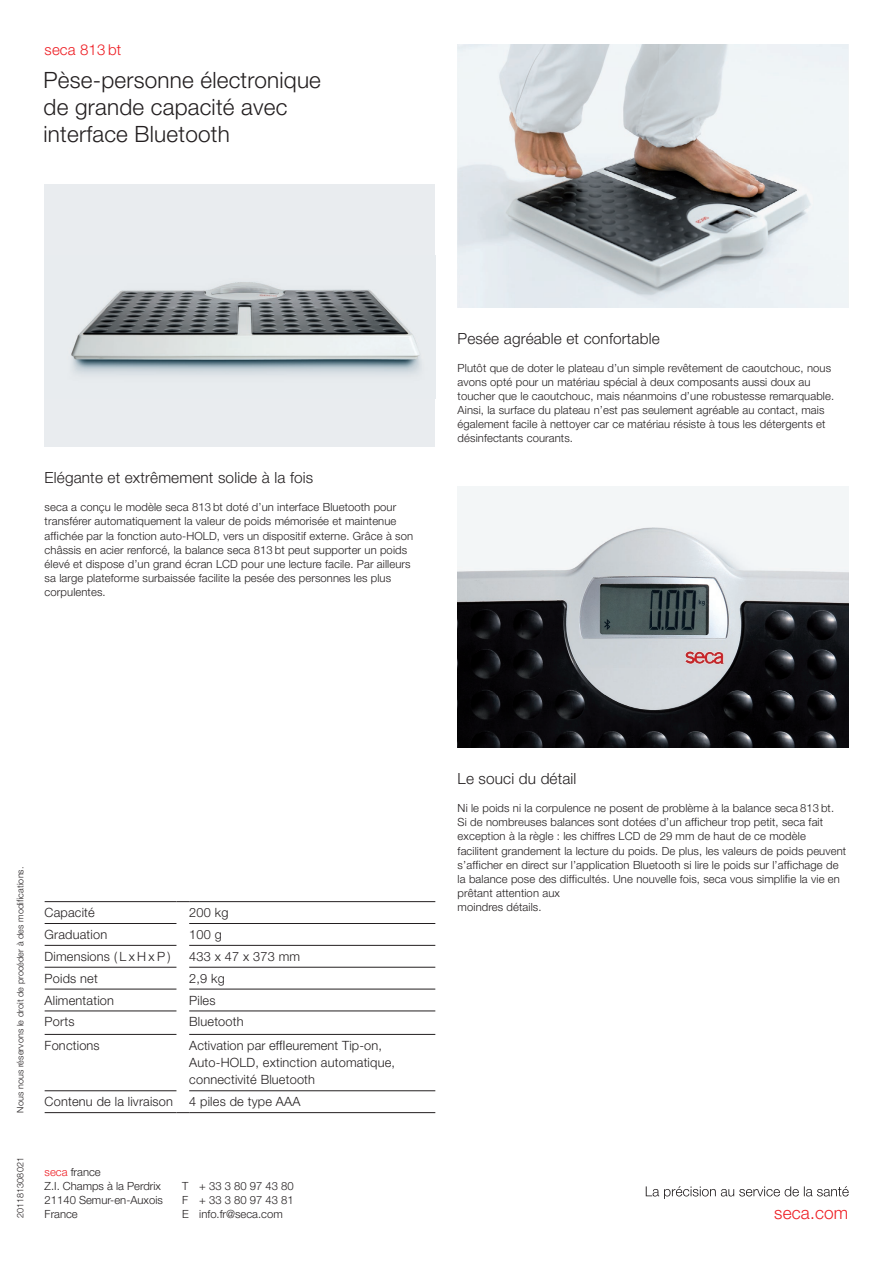
<style>
.page{position:relative;width:893px;height:1263px;background:#fff}
.page>*{position:absolute;margin:0;border:0;box-sizing:border-box;transform-origin:0 0}
.t1{font:300 22.5px/27px "secaglobal";letter-spacing:.01em;color:#231f20}
.t2{font:300 17.25px "secaglobal";letter-spacing:.01em;color:#ee1d23}
.t3{font:300 15.3px "secaglobal";letter-spacing:.01em;color:#231f20}
.t4{font:300 15px "secaglobal";letter-spacing:.01em;color:#ee1d23}
.t5{font:300 12.75px/17.2px "secaglobal";letter-spacing:.015em;color:#231f20}
.t6{font:300 11.25px/14.1px "secaglobal";letter-spacing:.01em;color:#231f20}
.t7{font:300 9px "secaglobal";letter-spacing:.01em;color:#231f20}
.s1{color:#ee1d23}
</style>
<div class="page">
<div style="left:45px;top:185px;width:390px;height:262px;background:#e9ecef"></div>
<img style="left:71px;top:282px;width:350px;height:93px">
<img style="left:458px;top:45px;width:390px;height:262px">
<img style="left:458px;top:487px;width:390px;height:261px">
<svg style="left:646px;top:1186px;width:203px;height:13px"></svg>
<hr style="left:45px;top:923px;width:131px;height:1px;background:#231f20">
<hr style="left:189px;top:923px;width:246px;height:1px;background:#231f20">
<hr style="left:45px;top:945px;width:131px;height:1px;background:#231f20">
<hr style="left:189px;top:945px;width:246px;height:1px;background:#231f20">
<hr style="left:45px;top:967px;width:131px;height:1px;background:#231f20">
<hr style="left:189px;top:967px;width:246px;height:1px;background:#231f20">
<hr style="left:45px;top:989px;width:131px;height:1px;background:#231f20">
<hr style="left:189px;top:989px;width:246px;height:1px;background:#231f20">
<hr style="left:45px;top:1011px;width:131px;height:1px;background:#231f20">
<hr style="left:189px;top:1011px;width:246px;height:1px;background:#231f20">
<hr style="left:45px;top:1034px;width:131px;height:1px;background:#231f20">
<hr style="left:189px;top:1034px;width:246px;height:1px;background:#231f20">
<hr style="left:45px;top:1090px;width:131px;height:1px;background:#231f20">
<hr style="left:189px;top:1090px;width:246px;height:1px;background:#231f20">
<hr style="left:45px;top:1112px;width:131px;height:1px;background:#231f20">
<svg style="left:176px;top:1112px;width:13px;height:1px"></svg>
<hr style="left:189px;top:1112px;width:246px;height:1px;background:#231f20">
<hr style="left:45px;top:901px;width:131px;height:1px;background:#231f20">
<svg style="left:176px;top:901px;width:13px;height:1px"></svg>
<hr style="left:189px;top:901px;width:246px;height:1px;background:#231f20">
<h3 class="t4" style="left:45px;top:41px;width:78px">seca 813 bt</h3>
<h1 class="t1" style="left:44px;top:67px;width:279px">Pèse-personne électronique de grande capacité avec interface Bluetooth</h1>
<h3 class="t3" style="left:45px;top:469px;width:270px">Elégante et extrêmement solide à la fois</h3>
<p class="t6" style="left:45px;top:500px;width:370px">seca a conçu le modèle seca 813 bt doté d’un interface Bluetooth pour transférer automatiquement la valeur de poids mémorisée et maintenue affichée par la fonction auto-HOLD, vers un dispositif externe. Grâce à son châssis en acier renforcé, la balance seca 813 bt peut supporter un poids élevé et dispose d’un grand écran LCD pour une lecture facile. Par ailleurs sa large plateforme surbaissée facilite la pesée des personnes les plus corpulentes.</p>
<h3 class="t3" style="left:458px;top:329px;width:203px">Pesée agréable et confortable</h3>
<p class="t6" style="left:458px;top:361px;width:378px">Plutôt que de doter le plateau d’un simple revêtement de caoutchouc, nous avons opté pour un matériau spécial à deux composants aussi doux au toucher que le caoutchouc, mais néanmoins d’une robustesse remarquable.<br>Ainsi, la surface du plateau n’est pas seulement agréable au contact, mais également facile à nettoyer car ce matériau résiste à tous les détergents et désinfectants courants.</p>
<p class="t7" style="left:15px;top:1113px;width:248px;rotate:-90deg">Nous nous réservons le droit de procéder à des modifications.</p>
<p class="t7" style="left:15px;top:1218px;width:63px;rotate:-90deg">201181308021</p>
<p class="t5" style="left:45px;top:904px;width:52px">Capacité</p>
<p class="t5" style="left:189px;top:904px;width:41px">200 kg</p>
<p class="t5" style="left:45px;top:926px;width:64px">Graduation</p>
<p class="t5" style="left:189px;top:926px;width:34px">100 g</p>
<p class="t5" style="left:45px;top:948px;width:127px">Dimensions ( L x H x P )</p>
<p class="t5" style="left:189px;top:948px;width:113px">433 x 47 x 373 mm</p>
<p class="t5" style="left:45px;top:970px;width:55px">Poids net</p>
<p class="t5" style="left:189px;top:970px;width:37px">2,9 kg</p>
<p class="t5" style="left:45px;top:991px;width:71px">Alimentation</p>
<p class="t5" style="left:189px;top:991px;width:28px">Piles</p>
<p class="t5" style="left:45px;top:1013px;width:31px">Ports</p>
<p class="t5" style="left:189px;top:1013px;width:56px">Bluetooth</p>
<p class="t5" style="left:45px;top:1037px;width:57px">Fonctions</p>
<p class="t5" style="left:189px;top:1037px;width:207px">Activation par effleurement Tip-on,<br>Auto-HOLD, extinction automatique, connectivité Bluetooth</p>
<p class="t5" style="left:45px;top:1093px;width:130px">Contenu de la livraison</p>
<p class="t5" style="left:189px;top:1093px;width:113px">4 piles de type AAA</p>
<p class="t6" style="left:45px;top:1165px;width:120px"><span class="s1">seca</span> france<br>Z.I. Champs à la Perdrix<br>21140 Semur-en-Auxois<br>France</p>
<p class="t6" style="left:182px;top:1179px;width:113px;text-align:justify">T + 33 3 80 97 43 80<br>F + 33 3 80 97 43 81<br>E info.fr@seca.com</p>
<h3 class="t3" style="left:458px;top:770px;width:120px">Le souci du détail</h3>
<p class="t6" style="left:458px;top:801px;width:390px">Ni le poids ni la corpulence ne posent de problème à la balance seca 813 bt.<br>Si de nombreuses balances sont dotées d’un afficheur trop petit, seca fait exception à la règle : les chiffres LCD de 29 mm de haut de ce modèle facilitent grandement la lecture du poids. De plus, les valeurs de poids peuvent s’afficher en direct sur l’application Bluetooth si lire le poids sur l’affichage de la balance pose des difficultés. Une nouvelle fois, seca vous simplifie la vie en prêtant attention aux<br>moindres détails.</p>
<h2 class="t2" style="left:774px;top:1202px;width:76px">seca.com</h2>
</div>
